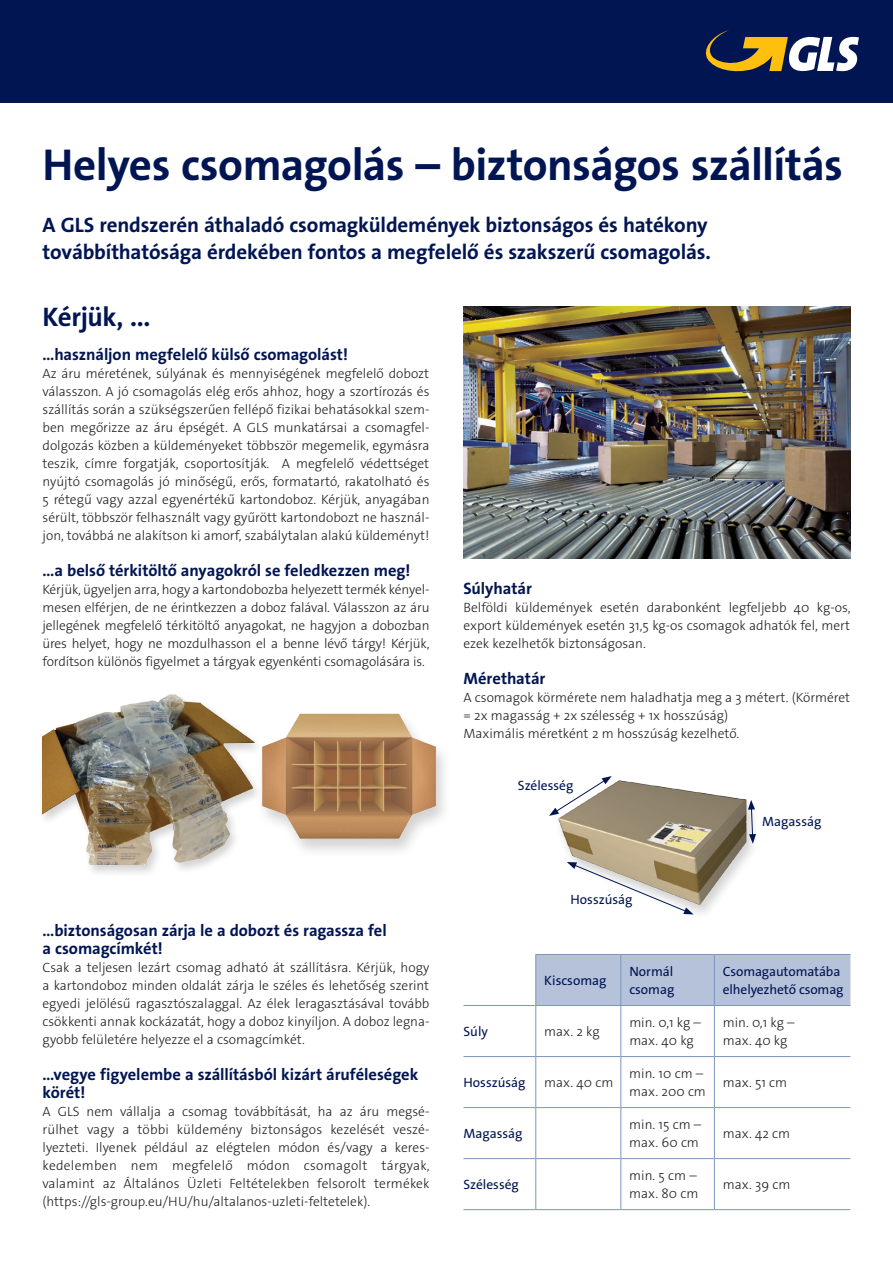
<style>
.page{position:relative;width:893px;height:1263px;background:#fff}
.page>*{position:absolute;margin:0;border:0;box-sizing:border-box;transform-origin:0 0}
.t1{font:700 45px "The Sans CE";letter-spacing:-.015em;color:#001552}
.t2{font:700 27px "The Sans CE";letter-spacing:-.015em;color:#001552}
.t3{font:700 21px/27px "The Sans CE";letter-spacing:-.005em;color:#001552}
.t4{font:700 16.5px/18px "The Sans CE";letter-spacing:-.005em;color:#001552}
.t5{font:300 13.5px/18px "The Sans CE";color:#231f20}
.t6{font:13.5px/18px "The Sans CE";color:#001552}
</style>
<div class="page">
<div style="left:0;top:0;width:893px;height:102px;background:#001552"></div>
<svg style="left:705px;top:30px;width:154px;height:42px"></svg>
<div style="left:536px;top:955px;width:314px;height:50px;background:#b5c2d9"></div>
<hr style="left:535px;top:954px;width:86px;height:1px;background:#7e96ba">
<hr style="left:535px;top:955px;width:1px;height:50px;background:#7e96ba">
<hr style="left:621px;top:954px;width:93px;height:1px;background:#7e96ba">
<hr style="left:620px;top:955px;width:1px;height:50px;background:#7e96ba">
<hr style="left:714px;top:954px;width:136px;height:1px;background:#7e96ba">
<hr style="left:714px;top:955px;width:1px;height:50px;background:#7e96ba">
<hr style="left:463px;top:1005px;width:73px;height:1px;background:#7e96ba">
<hr style="left:536px;top:1005px;width:85px;height:1px;background:#7e96ba">
<hr style="left:535px;top:1006px;width:1px;height:50px;background:#7e96ba">
<hr style="left:621px;top:1005px;width:93px;height:1px;background:#7e96ba">
<hr style="left:620px;top:1006px;width:1px;height:50px;background:#7e96ba">
<hr style="left:714px;top:1005px;width:136px;height:1px;background:#7e96ba">
<hr style="left:714px;top:1006px;width:1px;height:50px;background:#7e96ba">
<hr style="left:463px;top:1056px;width:73px;height:1px;background:#7e96ba">
<hr style="left:536px;top:1056px;width:85px;height:1px;background:#7e96ba">
<hr style="left:535px;top:1057px;width:1px;height:50px;background:#7e96ba">
<hr style="left:621px;top:1056px;width:93px;height:1px;background:#7e96ba">
<hr style="left:620px;top:1057px;width:1px;height:50px;background:#7e96ba">
<hr style="left:714px;top:1056px;width:136px;height:1px;background:#7e96ba">
<hr style="left:714px;top:1057px;width:1px;height:50px;background:#7e96ba">
<hr style="left:463px;top:1107px;width:73px;height:1px;background:#7e96ba">
<hr style="left:536px;top:1107px;width:85px;height:1px;background:#7e96ba">
<hr style="left:535px;top:1108px;width:1px;height:50px;background:#7e96ba">
<hr style="left:621px;top:1107px;width:93px;height:1px;background:#7e96ba">
<hr style="left:620px;top:1108px;width:1px;height:50px;background:#7e96ba">
<hr style="left:714px;top:1107px;width:136px;height:1px;background:#7e96ba">
<hr style="left:714px;top:1108px;width:1px;height:50px;background:#7e96ba">
<hr style="left:463px;top:1158px;width:73px;height:1px;background:#7e96ba">
<hr style="left:536px;top:1158px;width:85px;height:1px;background:#7e96ba">
<hr style="left:535px;top:1159px;width:1px;height:50px;background:#7e96ba">
<hr style="left:621px;top:1158px;width:93px;height:1px;background:#7e96ba">
<hr style="left:620px;top:1159px;width:1px;height:50px;background:#7e96ba">
<hr style="left:714px;top:1158px;width:136px;height:1px;background:#7e96ba">
<hr style="left:714px;top:1159px;width:1px;height:50px;background:#7e96ba">
<hr style="left:463px;top:1209px;width:73px;height:1px;background:#7e96ba">
<hr style="left:536px;top:1209px;width:85px;height:1px;background:#7e96ba">
<hr style="left:621px;top:1209px;width:93px;height:1px;background:#7e96ba">
<hr style="left:714px;top:1209px;width:136px;height:1px;background:#7e96ba">
<div style="left:256px;top:711px;width:196px;height:147px;background:#231f20;opacity:.2"></div>
<img style="left:267px;top:711px;width:179px;height:135px">
<img style="left:463px;top:306px;width:387px;height:252px">
<div style="left:38px;top:693px;width:227px;height:185px;background:#231f20;opacity:.2"></div>
<img style="left:43px;top:693px;width:224px;height:171px">
<img style="left:558px;top:780px;width:195px;height:132px">
<svg style="left:549px;top:776px;width:63px;height:40px"></svg>
<svg style="left:567px;top:862px;width:127px;height:52px"></svg>
<svg style="left:748px;top:800px;width:8px;height:44px"></svg>
<h1 class="t1" style="left:43px;top:139px;width:802px">Helyes csomagolás – biztonságos szállítás</h1>
<h3 class="t3" style="left:43px;top:211px;width:670px">A GLS rendszerén áthaladó csomagküldemények biztonságos és hatékony továbbíthatósága érdekében fontos a megfelelő és szakszerű csomagolás.</h3>
<h2 class="t2" style="left:43px;top:302px;width:110px">Kérjük, ...</h2>
<p class="t4" style="left:43px;top:346px;width:307px">…használjon megfelelő külső csomagolást!</p>
<p class="t5" style="left:43px;top:365px;width:388px;text-align:justify">Az áru méretének, súlyának és mennyiségének megfelelő dobozt válasszon. A jó csomagolás elég erős ahhoz, hogy a szortírozás és szállítás során a szükségszerűen fellépő fizikai behatásokkal szem&shy;ben megőrizze az áru épségét. A GLS munkatársai a csomagfel&shy;dolgozás közben a küldeményeket többször megemelik, egymásra teszik, címre forgatják, csoportosítják. A megfelelő védettséget nyújtó csomagolás jó minőségű, erős, formatartó, rakatolható és 5 rétegű vagy azzal egyenértékű kartondoboz. Kérjük, anyagában sérült, többször felhasznált vagy gyűrött kartondobozt ne használ&shy;jon, továbbá ne alakítson ki amorf, szabálytalan alakú küldeményt!</p>
<p class="t4" style="left:43px;top:562px;width:369px">…a belső térkitöltő anyagokról se feledkezzen meg!</p>
<p class="t5" style="left:43px;top:581px;width:388px;text-align:justify">Kérjük, ügyeljen arra, hogy a kartondobozba helyezett termék kényel&shy;mesen elférjen, de ne érintkezzen a doboz falával. Válasszon az áru jellegének megfelelő térkitöltő anyagokat, ne hagyjon a dobozban üres helyet, hogy ne mozdulhasson el a benne lévő tárgy! Kérjük, fordítson különös figyelmet a tárgyak egyenkénti csomagolására is.</p>
<p class="t4" style="left:43px;top:922px;width:346px">…biztonságosan zárja le a dobozt és ragassza fel a csomagcímkét!</p>
<p class="t5" style="left:43px;top:959px;width:388px;text-align:justify">Csak a teljesen lezárt csomag adható át szállításra. Kérjük, hogy a kartondoboz minden oldalát zárja le széles és lehetőség szerint egyedi jelölésű ragasztószalaggal. Az élek leragasztásával tovább csökkenti annak kockázatát, hogy a doboz kinyíljon. A doboz legna&shy;gyobb felületére helyezze el a csomagcímkét.</p>
<p class="t4" style="left:43px;top:1066px;width:377px">…vegye figyelembe a szállításból kizárt áruféleségek körét!</p>
<p class="t5" style="left:43px;top:1103px;width:389px;text-align:justify">A GLS nem vállalja a csomag továbbítását, ha az áru megsé&shy;rülhet vagy a többi küldemény biztonságos kezelését veszé&shy;lyezteti. Ilyenek például az elégtelen módon és/vagy a keres&shy;kedelemben nem megfelelő módon csomagolt tárgyak, valamint az Általános Üzleti Feltételekben felsorolt termékek (https://gls-group.eu/HU/hu/altalanos-uzleti-feltetelek).</p>
<p class="t4" style="left:463px;top:580px;width:70px">Súlyhatár</p>
<p class="t5" style="left:463px;top:599px;width:389px;text-align:justify">Belföldi küldemények esetén darabonként legfeljebb 40 kg-os, export küldemények esetén 31,5 kg-os csomagok adhatók fel, mert ezek kezelhetők biztonságosan.</p>
<p class="t4" style="left:463px;top:670px;width:83px">Mérethatár</p>
<p class="t5" style="left:463px;top:689px;width:388px">A csomagok körmérete nem haladhatja meg a 3 métert. (Körméret = 2x magasság + 2x szélesség + 1x hosszúság)<br>Maximális méretként 2 m hosszúság kezelhető.</p>
<p class="t6" style="left:518px;top:776px;width:57px">Szélesség</p>
<p class="t6" style="left:570px;top:891px;width:64px">Hosszúság</p>
<p class="t6" style="left:762px;top:813px;width:61px">Magasság</p>
<p class="t6" style="left:544px;top:972px;width:64px">Kiscsomag</p>
<p class="t6" style="left:629px;top:963px;width:47px">Normál csomag</p>
<p class="t6" style="left:723px;top:963px;width:122px">Csomagautomatába elhelyezhető csomag</p>
<p class="t6" style="left:463px;top:1023px;width:26px">Súly</p>
<p class="t5" style="left:544px;top:1023px;width:57px">max. 2 kg</p>
<p class="t5" style="left:629px;top:1014px;width:73px">min. 0,1 kg – max. 40 kg</p>
<p class="t5" style="left:723px;top:1014px;width:73px">min. 0,1 kg – max. 40 kg</p>
<p class="t6" style="left:463px;top:1074px;width:64px">Hosszúság</p>
<p class="t5" style="left:544px;top:1074px;width:71px">max. 40 cm</p>
<p class="t5" style="left:629px;top:1065px;width:78px">min. 10 cm – max. 200 cm</p>
<p class="t5" style="left:723px;top:1074px;width:66px">max. 51 cm</p>
<p class="t6" style="left:463px;top:1125px;width:61px">Magasság</p>
<p class="t5" style="left:629px;top:1116px;width:74px">min. 15 cm – max. 60 cm</p>
<p class="t5" style="left:723px;top:1125px;width:69px">max. 42 cm</p>
<p class="t6" style="left:463px;top:1176px;width:57px">Szélesség</p>
<p class="t5" style="left:629px;top:1167px;width:71px">min. 5 cm – max. 80 cm</p>
<p class="t5" style="left:723px;top:1176px;width:69px">max. 39 cm</p>
</div>
